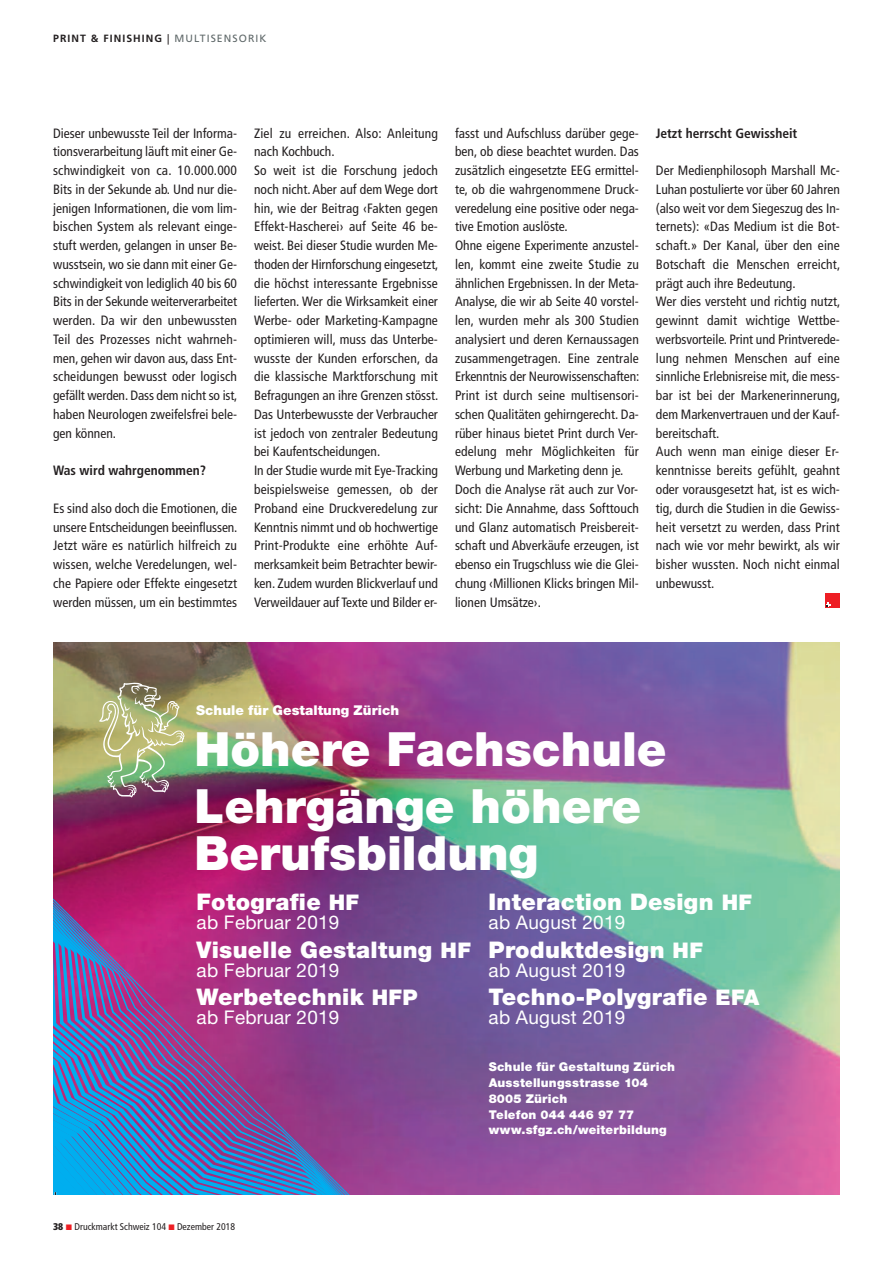
<style>
.page{position:relative;width:893px;height:1263px;background:#fff}
.page>*{position:absolute;margin:0;border:0;box-sizing:border-box;transform-origin:0 0}
.t1{font:900 47.25px/56.7px "Helvetica Neue LT Std";color:#fff}
.t2{font:900 22.95px "Helvetica Neue LT Std";letter-spacing:.01em;color:#fff}
.t3{font:18.9px "Helvetica Neue LT Std";letter-spacing:.015em;color:#fff}
.t4{font:condensed 13.5px/18.8px "Frutiger LT Std";color:#231f20}
.t5{font:700 condensed 13.5px "Frutiger LT Std";color:#231f20}
.t6{font:900 13.5px "Helvetica Neue LT Std";letter-spacing:.005em;color:#fff}
.t7{font:900 12.15px/15.8px "Helvetica Neue LT Std";letter-spacing:.015em;color:#fff}
.t8{font:700 10.5px "Frutiger LT Std";letter-spacing:.1em;color:#231f20}
.t9{font:condensed 9.75px "Frutiger";color:#231f20}
.s1{font-weight:400}
.s2{font-weight:400;color:#60696a}
.s3{font-size:21.6px}
.s4{font-weight:900}
</style>
<div class="page">
<img style="left:53px;top:642px;width:787px;height:552px">
<img style="left:99px;top:682px;width:86px;height:115px">
<svg style="left:53px;top:808px;width:337px;height:19px;background:#811755"></svg>
<svg style="left:53px;top:823px;width:317px;height:16px;background:#8e1658"></svg>
<svg style="left:53px;top:839px;width:318px;height:24px;background:#951a5f"></svg>
<svg style="left:53px;top:863px;width:329px;height:174px;background:#933787"></svg>
<svg style="left:53px;top:1038px;width:337px;height:156px;background:#75539d"></svg>
<svg style="left:53px;top:642px;width:3px;height:7px"></svg>
<svg style="left:53px;top:1039px;width:92px;height:155px;background:#2f8bd0"></svg>
<div style="left:826px;top:593px;width:14px;height:14px;background:#ee1e24"></div>
<svg style="left:826px;top:602px;width:4px;height:5px"></svg>
<p class="t8" style="left:53px;top:34px;width:215px">PRINT &amp; FINISHING <span class="s1">|</span> <span class="s2">MULTISENSORIK</span></p>
<p class="t4" style="left:53px;top:125px;width:186px;text-align:justify">Dieser unbewusste Teil der Informa&shy;tionsverarbeitung läuft mit einer Ge&shy;schwindigkeit von ca. 10.000.000<br>Bits in der Sekunde ab. Und nur die&shy;jenigen Informationen, die vom lim&shy;bischen System als relevant einge&shy;stuft werden, gelangen in unser Be&shy;wusstsein, wo sie dann mit einer Ge&shy;schwindigkeit von lediglich 40 bis 60<br>Bits in der Sekunde weiterverarbeitet werden. Da wir den unbewussten Teil des Prozesses nicht wahrneh&shy;men, gehen wir davon aus, dass Ent&shy;scheidungen bewusst oder logisch gefällt werden. Dass dem nicht so ist, haben Neurologen zweifelsfrei bele&shy;gen können.</p>
<p class="t5" style="left:53px;top:465px;width:154px">Was wird wahrgenommen?</p>
<p class="t4" style="left:53px;top:500px;width:186px;text-align:justify">Es sind also doch die Emotionen, die unsere Entscheidungen beeinflussen.<br>Jetzt wäre es natürlich hilfreich zu wissen, welche Veredelungen, wel&shy;che Papiere oder Effekte eingesetzt werden müssen, um ein bestimmtes</p>
<p class="t4" style="left:254px;top:125px;width:186px">Ziel zu erreichen. Also: Anleitung nach Kochbuch.<br>So weit ist die Forschung jedoch noch nicht. Aber auf dem Wege dort hin, wie der Beitrag ‹Fakten gegen Effekt-Hascherei› auf Seite 46 be&shy;weist. Bei dieser Studie wurden Me&shy;thoden der Hirnforschung eingesetzt, die höchst interessante Ergebnisse lieferten. Wer die Wirksamkeit einer Werbe- oder Marketing-Kampagne optimieren will, muss das Unterbe&shy;wusste der Kunden erforschen, da die klassische Marktforschung mit Befragungen an ihre Grenzen stösst.<br>Das Unterbewusste der Verbraucher ist jedoch von zentraler Bedeutung bei Kaufentscheidungen.<br>In der Studie wurde mit Eye-Tracking beispielsweise gemessen, ob der Proband eine Druckveredelung zur Kenntnis nimmt und ob hochwertige Print-Produkte eine erhöhte Auf&shy;merksamkeit beim Betrachter bewir&shy;ken. Zudem wurden Blickverlauf und Verweildauer auf Texte und Bilder er-</p>
<p class="t4" style="left:455px;top:125px;width:186px">fasst und Aufschluss darüber gege&shy;ben, ob diese beachtet wurden. Das zusätzlich eingesetzte EEG ermittel&shy;te, ob die wahrgenommene Druck&shy;veredelung eine positive oder nega&shy;tive Emotion auslöste.<br>Ohne eigene Experimente anzustel&shy;len, kommt eine zweite Studie zu ähnlichen Ergebnissen. In der Meta-Analyse, die wir ab Seite 40 vorstel&shy;len, wurden mehr als 300 Studien analysiert und deren Kernaussagen zusammengetragen. Eine zentrale Erkenntnis der Neurowissenschaften:<br>Print ist durch seine multisensori&shy;schen Qualitäten gehirngerecht. Da&shy;rüber hinaus bietet Print durch Ver&shy;edelung mehr Möglichkeiten für Werbung und Marketing denn je.<br>Doch die Analyse rät auch zur Vor&shy;sicht: Die Annahme, dass Softtouch und Glanz automatisch Preisbereit&shy;schaft und Abverkäufe erzeugen, ist ebenso ein Trugschluss wie die Glei&shy;chung ‹Millionen Klicks bringen Mil&shy;lionen Umsätze›.</p>
<p class="t5" style="left:656px;top:128px;width:143px">Jetzt herrscht Gewissheit</p>
<p class="t4" style="left:656px;top:162px;width:186px">Der Medienphilosoph Marshall Mc-<br>Luhan postulierte vor über 60 Jahren (also weit vor dem Siegeszug des In&shy;ternets): «Das Medium ist die Bot&shy;schaft.» Der Kanal, über den eine<br>Botschaft die Menschen erreicht, prägt auch ihre Bedeutung.<br>Wer dies versteht und richtig nutzt, gewinnt damit wichtige Wettbe&shy;werbsvorteile. Print und Printverede&shy;lung nehmen Menschen auf eine sinnliche Erlebnisreise mit, die mess&shy;bar ist bei der Markenerinnerung, dem Markenvertrauen und der Kauf&shy;bereitschaft.<br>Auch wenn man einige dieser Er&shy;kenntnisse bereits gefühlt, geahnt oder vorausgesetzt hat, ist es wich&shy;tig, durch die Studien in die Gewiss&shy;heit versetzt zu werden, dass Print nach wie vor mehr bewirkt, als wir bisher wussten. Noch nicht einmal unbewusst.</p>
<p class="t6" style="left:196px;top:706px;width:204px">Schule für Gestaltung Zürich</p>
<h1 class="t1" style="left:194px;top:725px;width:474px">Höhere Fachschule<br>Lehrgänge höhere</h1>
<h1 class="t1" style="left:194px;top:829px;width:345px">Berufsbildung</h1>
<h2 class="t2" style="left:197px;top:894px;width:164px">Fotografie <span class="s3">HF</span></h2>
<h3 class="t3" style="left:197px;top:916px;width:144px">ab Februar 2019</h3>
<h2 class="t2" style="left:197px;top:941px;width:276px">Visuelle Gestaltung <span class="s3">HF</span></h2>
<h3 class="t3" style="left:197px;top:963px;width:144px">ab Februar 2019</h3>
<h2 class="t2" style="left:197px;top:988px;width:222px">Werbetechnik <span class="s3">HFP</span></h2>
<h3 class="t3" style="left:197px;top:1010px;width:144px">ab Februar 2019</h3>
<h2 class="t2" style="left:489px;top:894px;width:265px">Interaction Design <span class="s3">HF</span></h2>
<h3 class="t3" style="left:489px;top:916px;width:138px">ab August 2019</h3>
<h2 class="t2" style="left:489px;top:941px;width:216px">Produktdesign <span class="s3">HF</span></h2>
<h3 class="t3" style="left:489px;top:963px;width:138px">ab August 2019</h3>
<h2 class="t2" style="left:489px;top:988px;width:272px">Techno-Polygrafie <span class="s3">EFA</span></h2>
<h3 class="t3" style="left:489px;top:1010px;width:138px">ab August 2019</h3>
<p class="t7" style="left:489px;top:1060px;width:188px">Schule für Gestaltung Zürich<br>Ausstellungsstrasse 104<br>8005 Zürich<br>Telefon 044 446 97 77 www.sfgz.ch/weiterbildung</p>
<p class="t9" style="left:53px;top:1222px;width:183px"><span class="s4">38</span> Druckmarkt Schweiz 104 Dezember 2018</p>
</div>
